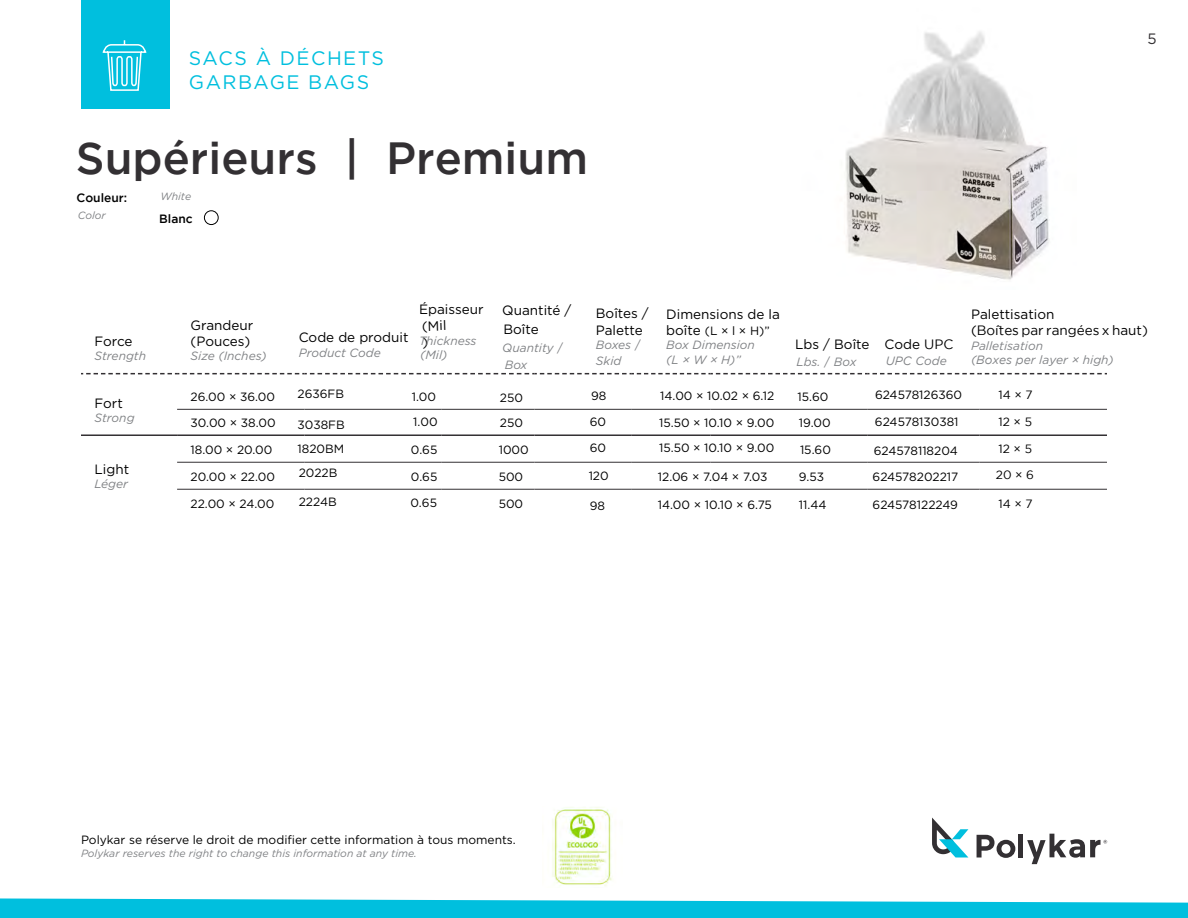
<style>
.page{position:relative;width:1188px;height:918px;background:#fff}
.page>*{position:absolute;margin:0;border:0;box-sizing:border-box;transform-origin:0 0}
.t1{font:500 45px "Gotham";color:#333033}
.t2{font:19.5px/23.4px "Gotham";letter-spacing:.075em;color:#00bfde}
.t3{font:15px "Gotham";color:#333033}
.French{font:13.5px/16.2px "Gotham";color:#000}
.Table_-_Body_copy{font:12px "Gotham";color:#000}
.English{font:italic 12px/16.8px "Gotham";color:#808285}
.French-2{font:500 12px "Gotham";color:#000}
.French-3{font:12px "Gotham";color:#000}
.English-2{font:italic 10.5px "Gotham";color:#808285}
.s1{font-style:normal}
.s2{font-size:13.5px}
</style>
<div class="page">
<div style="left:81px;top:0;width:89px;height:109px;background:#00bfde"></div>
<svg style="left:932px;top:818px;width:36px;height:40px"></svg>
<svg style="left:977px;top:835px;width:38px;height:23px"></svg>
<div style="left:1018px;top:834px;width:5px;height:24px;background:#333033"></div>
<svg style="left:1027px;top:834px;width:80px;height:30px"></svg>
<svg style="left:0;top:898px;width:1188px;height:20px;background:#20c7e2"></svg>
<svg style="left:102px;top:40px;width:45px;height:51px"></svg>
<img style="left:845px;top:31px;width:204px;height:249px">
<hr style="left:177px;top:409px;width:128px;height:1px;background:#333033">
<hr style="left:305px;top:409px;width:137px;height:1px;background:#333033">
<hr style="left:442px;top:409px;width:93px;height:1px;background:#333033">
<hr style="left:535px;top:409px;width:97px;height:1px;background:#333033">
<hr style="left:632px;top:409px;width:79px;height:1px;background:#333033">
<hr style="left:711px;top:409px;width:156px;height:1px;background:#333033">
<hr style="left:867px;top:409px;width:113px;height:1px;background:#333033">
<hr style="left:980px;top:409px;width:127px;height:1px;background:#333033">
<hr style="left:177px;top:462px;width:128px;height:1px;background:#333033">
<hr style="left:305px;top:462px;width:137px;height:1px;background:#333033">
<hr style="left:442px;top:462px;width:93px;height:1px;background:#333033">
<hr style="left:535px;top:462px;width:97px;height:1px;background:#333033">
<hr style="left:632px;top:462px;width:79px;height:1px;background:#333033">
<hr style="left:711px;top:462px;width:156px;height:1px;background:#333033">
<hr style="left:867px;top:462px;width:113px;height:1px;background:#333033">
<hr style="left:980px;top:462px;width:127px;height:1px;background:#333033">
<hr style="left:177px;top:489px;width:128px;height:1px;background:#333033">
<hr style="left:305px;top:489px;width:137px;height:1px;background:#333033">
<hr style="left:442px;top:489px;width:93px;height:1px;background:#333033">
<hr style="left:535px;top:489px;width:97px;height:1px;background:#333033">
<hr style="left:632px;top:489px;width:79px;height:1px;background:#333033">
<hr style="left:711px;top:489px;width:156px;height:1px;background:#333033">
<hr style="left:867px;top:489px;width:113px;height:1px;background:#333033">
<hr style="left:980px;top:489px;width:127px;height:1px;background:#333033">
<svg style="left:81px;top:373px;width:1026px;height:1px"></svg>
<hr style="left:81px;top:434px;width:96px;height:2px;background:#333033">
<hr style="left:177px;top:434px;width:128px;height:2px;background:#333033">
<hr style="left:305px;top:434px;width:137px;height:2px;background:#333033">
<hr style="left:442px;top:434px;width:93px;height:2px;background:#333033">
<hr style="left:535px;top:434px;width:97px;height:2px;background:#333033">
<hr style="left:632px;top:434px;width:79px;height:2px;background:#333033">
<hr style="left:711px;top:434px;width:156px;height:2px;background:#333033">
<hr style="left:867px;top:434px;width:113px;height:2px;background:#333033">
<hr style="left:980px;top:434px;width:127px;height:2px;background:#333033">
<div style="left:204px;top:211px;width:14px;height:14px;border:1px solid #000;border-radius:50%"></div>
<img style="left:552px;top:807px;width:61px;height:79px">
<h2 class="t2" style="left:189px;top:46px;width:197px">SACS À DÉCHETS<br>GARBAGE BAGS</h2>
<p class="t1" style="left:76px;top:133px;width:514px">Supérieurs | Premium</p>
<p class="French-2" style="left:77px;top:191px;width:52px">Couleur:</p>
<p class="English-2" style="left:78px;top:209px;width:30px">Color</p>
<p class="English-2" style="left:160px;top:190px;width:32px">White</p>
<p class="French-2" style="left:159px;top:212px;width:35px">Blanc</p>
<p class="t3" style="left:1148px;top:29px;width:11px">5</p>
<p class="French" style="left:95px;top:333px;width:40px">Force</p>
<p class="English" style="left:95px;top:347px;width:53px">Strength</p>
<p class="French" style="left:95px;top:394px;width:30px">Fort</p>
<p class="English" style="left:95px;top:409px;width:42px">Strong</p>
<p class="French" style="left:95px;top:461px;width:36px">Light</p>
<p class="English" style="left:95px;top:475px;width:35px">Léger</p>
<p class="French" style="left:191px;top:316px;width:64px">Grandeur (Pouces)</p>
<p class="English" style="left:191px;top:347px;width:78px">Size (Inches)</p>
<p class="French" style="left:299px;top:329px;width:111px">Code de produit</p>
<p class="English" style="left:299px;top:344px;width:84px">Product Code</p>
<p class="French" style="left:419px;top:301px;width:66px">Épaisseur</p>
<p class="French" style="left:422px;top:318px;width:26px;rotate:-2deg">(Mil</p>
<p class="English" style="left:419px;top:332px;width:59px">Thickness</p>
<p class="English" style="left:420px;top:346px;width:29px">(Mil)</p>
<p class="French" style="left:502px;top:301px;width:71px;line-height:18.6px">Quantité /<br>Boîte</p>
<p class="English" style="left:502px;top:339px;width:63px">Quantity <span class="s1">/<br></span>Box</p>
<p class="French" style="left:596px;top:304px;width:54px;line-height:17.4px">Boîtes /<br>Palette</p>
<p class="English" style="left:596px;top:337px;width:46px;line-height:15.6px">Boxes <span class="s1">/<br></span>Skid</p>
<p class="French" style="left:666px;top:306px;width:115px">Dimensions de la</p>
<p class="French-3" style="left:666px;top:323px;width:105px"><span class="s2">boîte</span> (L × l × H)”</p>
<p class="English" style="left:666px;top:338px;width:90px;line-height:14.4px">Box Dimension (L × W × H)”</p>
<p class="French" style="left:795px;top:336px;width:76px">Lbs / Boîte</p>
<p class="English" style="left:796px;top:353px;width:62px">Lbs. <span class="s1">/</span> Box</p>
<p class="French" style="left:885px;top:336px;width:70px">Code UPC</p>
<p class="English" style="left:886px;top:353px;width:62px">UPC Code</p>
<p class="Table_-_Body_copy" style="left:191px;top:389px;width:86px">26.00 × 36.00</p>
<p class="Table_-_Body_copy" style="left:298px;top:387px;width:48px">2636FB</p>
<p class="Table_-_Body_copy" style="left:412px;top:389px;width:26px">1.00</p>
<p class="Table_-_Body_copy" style="left:500px;top:390px;width:25px">250</p>
<p class="Table_-_Body_copy" style="left:591px;top:388px;width:17px">98</p>
<p class="Table_-_Body_copy" style="left:660px;top:388px;width:116px">14.00 × 10.02 × 6.12</p>
<p class="Table_-_Body_copy" style="left:798px;top:389px;width:32px">15.60</p>
<p class="Table_-_Body_copy" style="left:875px;top:387px;width:89px">624578126360</p>
<p class="Table_-_Body_copy" style="left:191px;top:415px;width:87px">30.00 × 38.00</p>
<p class="Table_-_Body_copy" style="left:298px;top:417px;width:49px">3038FB</p>
<p class="Table_-_Body_copy" style="left:413px;top:414px;width:26px">1.00</p>
<p class="Table_-_Body_copy" style="left:500px;top:415px;width:25px">250</p>
<p class="Table_-_Body_copy" style="left:590px;top:414px;width:18px">60</p>
<p class="Table_-_Body_copy" style="left:659px;top:415px;width:117px">15.50 × 10.10 × 9.00</p>
<p class="Table_-_Body_copy" style="left:799px;top:415px;width:33px">19.00</p>
<p class="Table_-_Body_copy" style="left:875px;top:414px;width:85px">624578130381</p>
<p class="Table_-_Body_copy" style="left:191px;top:442px;width:83px">18.00 × 20.00</p>
<p class="Table_-_Body_copy" style="left:298px;top:441px;width:48px">1820BM</p>
<p class="Table_-_Body_copy" style="left:411px;top:442px;width:28px">0.65</p>
<p class="Table_-_Body_copy" style="left:499px;top:442px;width:32px">1000</p>
<p class="Table_-_Body_copy" style="left:590px;top:440px;width:18px">60</p>
<p class="Table_-_Body_copy" style="left:659px;top:440px;width:117px">15.50 × 10.10 × 9.00</p>
<p class="Table_-_Body_copy" style="left:800px;top:442px;width:32px">15.60</p>
<p class="Table_-_Body_copy" style="left:874px;top:443px;width:86px">624578118204</p>
<p class="Table_-_Body_copy" style="left:191px;top:469px;width:86px">20.00 × 22.00</p>
<p class="Table_-_Body_copy" style="left:299px;top:465px;width:40px">2022B</p>
<p class="Table_-_Body_copy" style="left:411px;top:469px;width:28px">0.65</p>
<p class="Table_-_Body_copy" style="left:499px;top:469px;width:26px">500</p>
<p class="Table_-_Body_copy" style="left:589px;top:468px;width:22px">120</p>
<p class="Table_-_Body_copy" style="left:658px;top:469px;width:111px">12.06 × 7.04 × 7.03</p>
<p class="Table_-_Body_copy" style="left:799px;top:469px;width:27px">9.53</p>
<p class="Table_-_Body_copy" style="left:873px;top:469px;width:87px">624578202217</p>
<p class="Table_-_Body_copy" style="left:191px;top:496px;width:85px">22.00 × 24.00</p>
<p class="Table_-_Body_copy" style="left:299px;top:494px;width:39px">2224B</p>
<p class="Table_-_Body_copy" style="left:411px;top:495px;width:28px">0.65</p>
<p class="Table_-_Body_copy" style="left:499px;top:496px;width:26px">500</p>
<p class="Table_-_Body_copy" style="left:590px;top:498px;width:17px">98</p>
<p class="Table_-_Body_copy" style="left:658px;top:497px;width:116px">14.00 × 10.10 × 6.75</p>
<p class="Table_-_Body_copy" style="left:799px;top:497px;width:29px">11.44</p>
<p class="Table_-_Body_copy" style="left:873px;top:497px;width:87px">624578122249</p>
<p class="French" style="left:971px;top:306px;width:178px">Palettisation<br>(Boîtes par rangées x haut)</p>
<p class="English" style="left:971px;top:338px;width:144px;line-height:14.1px">Palletisation<br>(Boxes per layer × high)</p>
<p class="Table_-_Body_copy" style="left:999px;top:388px;width:36px">14 × 7</p>
<p class="Table_-_Body_copy" style="left:999px;top:415px;width:35px">12 × 5</p>
<p class="Table_-_Body_copy" style="left:999px;top:442px;width:35px">12 × 5</p>
<p class="Table_-_Body_copy" style="left:996px;top:468px;width:40px">20 × 6</p>
<p class="Table_-_Body_copy" style="left:999px;top:497px;width:36px">14 × 7</p>
<p class="Table_-_Body_copy" style="left:81px;top:832px;width:436px">Polykar se réserve le droit de modifier cette information à tous moments.</p>
<p class="English-2" style="left:81px;top:846px;width:337px">Polykar reserves the right to change this information at any time.</p>
</div>
